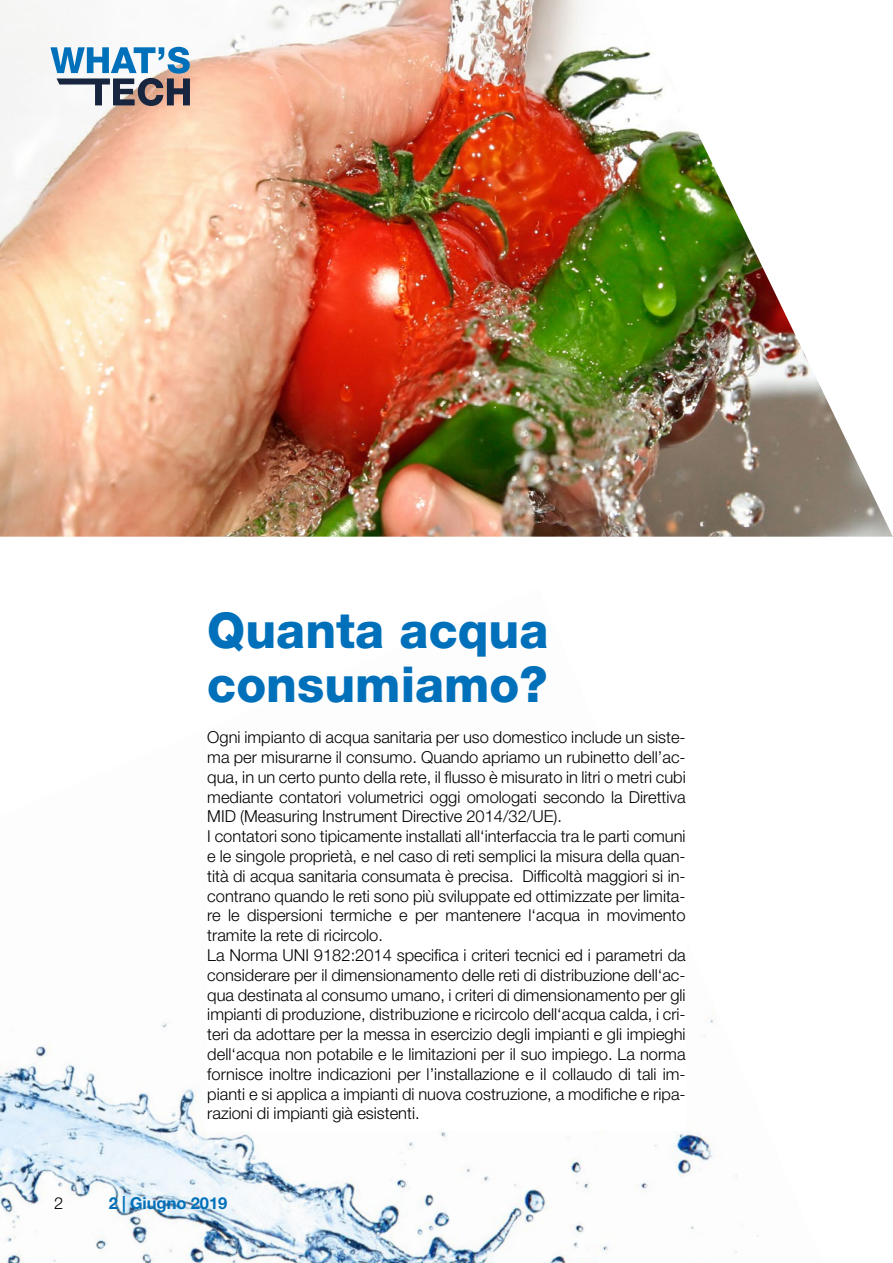
<style>
.page{position:relative;width:893px;height:1263px;background:#fff}
.page>*{position:absolute;margin:0;border:0;box-sizing:border-box;transform-origin:0 0}
.t1{font:800 49.5px/54px "Helvetica Neue LT Std";color:#0070ba}
.t2{font:300 16.5px/19.8px "Helvetica Neue LT Std";color:#000}
.t3{font:700 16.5px "Helvetica Neue LT Std";color:#0070ba}
</style>
<div class="page">
<img style="left:0;top:0;width:893px;height:537px">
<img style="left:0;top:1019px;width:759px;height:244px">
<div style="left:207px;top:731px;width:479px;height:399px;background:#fff"></div>
<svg style="left:50px;top:47px;width:140px;height:59px"></svg>
<h1 class="t1" style="left:207px;top:603px;width:343px">Quanta acqua consumiamo?</h1>
<p class="t2" style="left:207px;top:727px;width:480px">Ogni impianto di acqua sanitaria per uso domestico include un siste&shy;ma per misurarne il consumo. Quando apriamo un rubinetto dell’ac&shy;qua, in un certo punto della rete, il flusso è misurato in litri o metri cubi mediante contatori volumetrici oggi omologati secondo la Direttiva MID (Measuring Instrument Directive 2014/32/UE).<br>I contatori sono tipicamente installati all‘interfaccia tra le parti comuni e le singole proprietà, e nel caso di reti semplici la misura della quan&shy;tità di acqua sanitaria consumata è precisa. Difficoltà maggiori si in&shy;contrano quando le reti sono più sviluppate ed ottimizzate per limita&shy;re le dispersioni termiche e per mantenere l‘acqua in movimento tramite la rete di ricircolo.<br>La Norma UNI 9182:2014 specifica i criteri tecnici ed i parametri da considerare per il dimensionamento delle reti di distribuzione dell‘ac&shy;qua destinata al consumo umano, i criteri di dimensionamento per gli impianti di produzione, distribuzione e ricircolo dell‘acqua calda, i cri&shy;teri da adottare per la messa in esercizio degli impianti e gli impieghi dell‘acqua non potabile e le limitazioni per il suo impiego. La norma fornisce inoltre indicazioni per l’installazione e il collaudo di tali im&shy;pianti e si applica a impianti di nuova costruzione, a modifiche e ripa&shy;razioni di impianti già esistenti.</p>
<p class="t2" style="left:54px;top:1193px;width:11px">2</p>
<p class="t3" style="left:109px;top:1193px;width:120px">2 | Giugno 2019</p>
</div>
